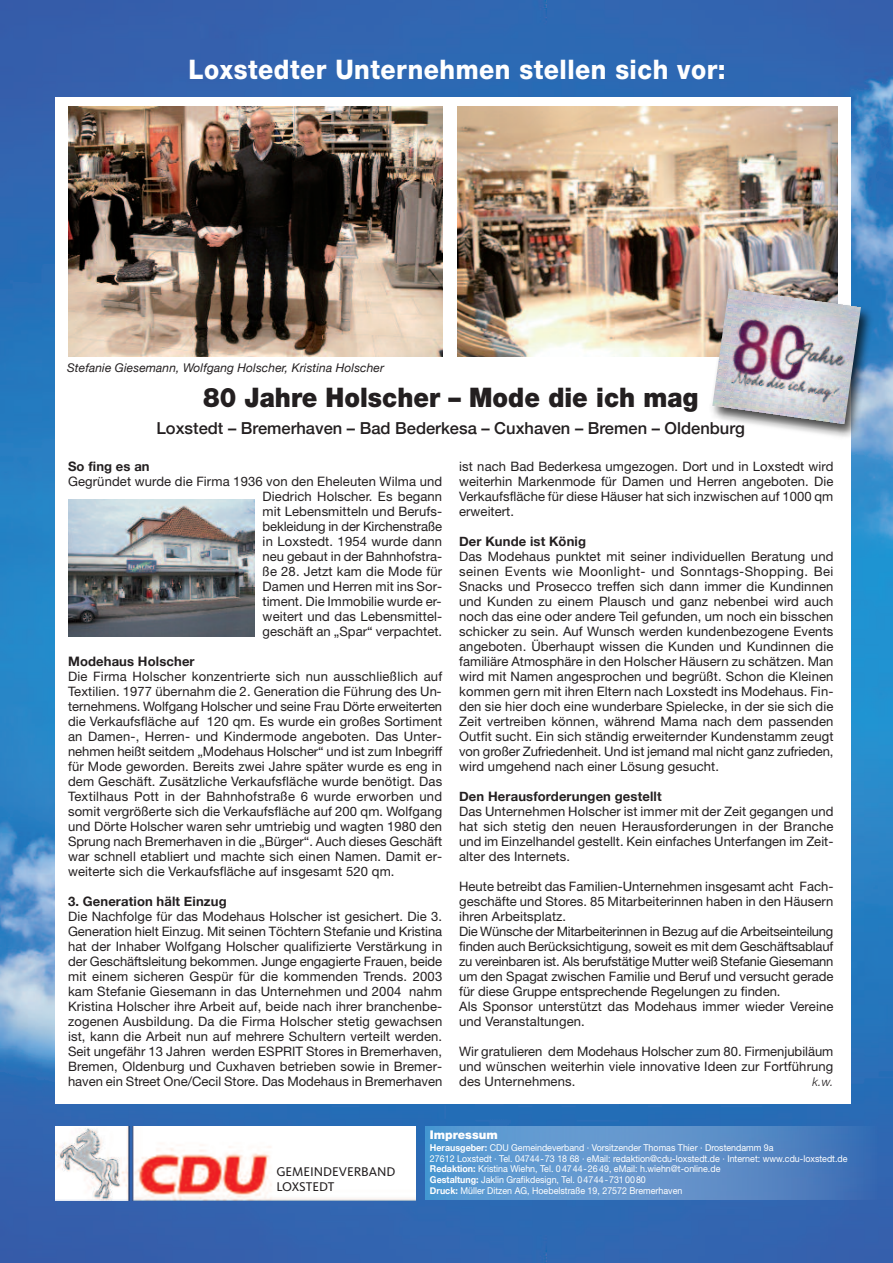
<style>
.page{position:relative;width:893px;height:1263px;background:#fff}
.page>*{position:absolute;margin:0;border:0;box-sizing:border-box;transform-origin:0 0}
.t1{font:800 27px "Helvetica Neue";letter-spacing:.02em;color:#fff;scale:.92 1}
.t2{font:900 27px "Helvetica Neue";color:#231f20;scale:.92 1}
.t3{font:500 16.5px "Helvetica Neue";color:#231f20}
.t4{font:13.05px/15px "Helvetica Neue";color:#231f20;text-align:justify}
.t5{font:700 13.05px "Helvetica Neue";letter-spacing:.01em;color:#231f20}
.t6{font:13.05px/14.7px "CDU Kievit Tab";color:#231f20}
.t7{font:italic 12px "Helvetica Neue";letter-spacing:.01em;color:#231f20}
.t8{font:900 12px "Helvetica Neue";color:#fff}
.t9{font:italic 300 12px "Helvetica Neue";color:#231f20}
.t10{font:9.45px/10.8px "Helvetica Neue";color:#fff;scale:.94 1}
.s1{font-weight:700}
</style>
<div class="page">
<img style="left:0;top:0;width:893px;height:1263px">
<div style="left:55px;top:97px;width:795px;height:1007px;background:#fff"></div>
<img style="left:69px;top:106px;width:373px;height:250px">
<img style="left:457px;top:106px;width:381px;height:250px">
<svg style="left:426px;top:1126px;width:451px;height:74px;background:#588ec8"></svg>
<img style="left:56px;top:1126px;width:360px;height:74px">
<img style="left:704px;top:280px;width:178px;height:166px">
<img style="left:712px;top:288px;width:149px;height:135px">
<img style="left:68px;top:499px;width:186px;height:137px">
<h1 class="t1" style="left:189px;top:60px;width:585px">Loxstedter Unternehmen stellen sich vor:</h1>
<p class="t7" style="left:67px;top:361px;width:319px">Stefanie Giesemann, Wolfgang Holscher, Kristina Holscher</p>
<h1 class="t2" style="left:203px;top:388px;width:540px">80 Jahre Holscher – Mode die ich mag</h1>
<p class="t3" style="left:157px;top:417px;width:590px">Loxstedt – Bremerhaven – Bad Bederkesa – Cuxhaven – Bremen – Oldenburg</p>
<p class="t5" style="left:68px;top:458px;width:83px">so fing es an</p>
<p class="t4" style="left:263px;top:475px;width:181px;text-indent:-195px">Gegründet wurde die Firma 1936 von den Eheleuten Wilma und Diedrich Holscher. Es begann mit Lebensmitteln und Berufs&shy;bekleidung in der Kirchenstraße in Loxstedt. 1954 wurde dann neu gebaut in der Bahnhofstra&shy;ße 28. Jetzt kam die Mode für Damen und Herren mit ins Sor&shy;timent. Die Immobilie wurde er&shy;weitert und das Lebensmittel&shy;geschäft an „Spar“ verpachtet.</p>
<p class="t5" style="left:68px;top:653px;width:128px">modehaus Holscher</p>
<p class="t4" style="left:68px;top:670px;width:376px">Die Firma Holscher konzentrierte sich nun ausschließlich auf Textilien. 1977 übernahm die 2. Generation die Führung des Un&shy;ternehmens. Wolfgang Holscher und seine Frau Dörte erweiterten die Verkaufsfläche auf 120 qm. Es wurde ein großes Sortiment an Damen-, Herren- und Kindermode angeboten. Das Unter&shy;nehmen heißt seitdem „Modehaus Holscher“ und ist zum Inbegriff für Mode geworden. Bereits zwei Jahre später wurde es eng in dem Geschäft. Zusätzliche Verkaufsfläche wurde benötigt. Das Textilhaus Pott in der Bahnhofstraße 6 wurde erworben und somit vergrößerte sich die Verkaufsfläche auf 200 qm. Wolfgang und Dörte Holscher waren sehr umtriebig und wagten 1980 den Sprung nach Bremerhaven in die „Bürger“. Auch dieses Geschäft war schnell etabliert und machte sich einen Namen. Damit er&shy;weiterte sich die Verkaufsfläche auf insgesamt 520 qm.</p>
<p class="t5" style="left:68px;top:893px;width:160px">3. Generation hält einzug</p>
<p class="t4" style="left:68px;top:910px;width:376px">Die Nachfolge für das Modehaus Holscher ist gesichert. Die 3.<br>Generation hielt Einzug. Mit seinen Töchtern Stefanie und Kristina hat der Inhaber Wolfgang Holscher qualifizierte Verstärkung in der Geschäftsleitung bekommen. Junge engagierte Frauen, beide mit einem sicheren Gespür für die kommenden Trends. 2003 kam Stefanie Giesemann in das Unternehmen und 2004 nahm Kristina Holscher ihre Arbeit auf, beide nach ihrer branchenbe&shy;zogenen Ausbildung. Da die Firma Holscher stetig gewachsen ist, kann die Arbeit nun auf mehrere Schultern verteilt werden.<br>Seit ungefähr 13 Jahren werden ESPRIT Stores in Bremerhaven, Bremen, Oldenburg und Cuxhaven betrieben sowie in Bremer&shy;haven ein Street One/Cecil Store. Das Modehaus in Bremerhaven</p>
<p class="t4" style="left:459px;top:460px;width:376px">ist nach Bad Bederkesa umgezogen. Dort und in Loxstedt wird weiterhin Markenmode für Damen und Herren angeboten. Die Verkaufsfläche für diese Häuser hat sich inzwischen auf 1000 qm erweitert.</p>
<p class="t5" style="left:459px;top:533px;width:128px">Der kunde ist könig</p>
<p class="t4" style="left:459px;top:550px;width:376px">Das Modehaus punktet mit seiner individuellen Beratung und seinen Events wie Moonlight- und Sonntags-Shopping. Bei Snacks und Prosecco treffen sich dann immer die Kundinnen und Kunden zu einem Plausch und ganz nebenbei wird auch noch das eine oder andere Teil gefunden, um noch ein bisschen schicker zu sein. Auf Wunsch werden kundenbezogene Events angeboten. Überhaupt wissen die Kunden und Kundinnen die familiäre Atmosphäre in den Holscher Häusern zu schätzen. Man wird mit Namen angesprochen und begrüßt. Schon die Kleinen kommen gern mit ihren Eltern nach Loxstedt ins Modehaus. Fin&shy;den sie hier doch eine wunderbare Spielecke, in der sie sich die Zeit vertreiben können, während Mama nach dem passenden Outfit sucht. Ein sich ständig erweiternder Kundenstamm zeugt von großer Zufriedenheit. Und ist jemand mal nicht ganz zufrieden, wird umgehend nach einer Lösung gesucht.</p>
<p class="t5" style="left:459px;top:788px;width:204px">Den Herausforderungen gestellt</p>
<p class="t4" style="left:459px;top:805px;width:376px">Das Unternehmen Holscher ist immer mit der Zeit gegangen und hat sich stetig den neuen Herausforderungen in der Branche und im Einzelhandel gestellt. Kein einfaches Unterfangen im Zeit&shy;alter des Internets.</p>
<p class="t4" style="left:459px;top:880px;width:376px;text-align:left">Heute betreibt das Familien-Unternehmen insgesamt acht Fach&shy;geschäfte und Stores. 85 Mitarbeiterinnen haben in den Häusern ihren Arbeitsplatz.<br>Die Wünsche der Mitarbeiterinnen in Bezug auf die Arbeitseinteilung finden auch Berücksichtigung, soweit es mit dem Geschäftsablauf zu vereinbaren ist. Als berufstätige Mutter weiß Stefanie Giesemann um den Spagat zwischen Familie und Beruf und versucht gerade für diese Gruppe entsprechende Regelungen zu finden.<br>Als Sponsor unterstützt das Modehaus immer wieder Vereine und Veranstaltungen.</p>
<p class="t4" style="left:459px;top:1045px;width:376px">Wir gratulieren dem Modehaus Holscher zum 80. Firmenjubiläum und wünschen weiterhin viele innovative Ideen zur Fortführung des Unternehmens.</p>
<p class="t9" style="left:813px;top:1075px;width:22px">k.w.</p>
<p class="t6" style="left:276px;top:1164px;width:121px">GEMEINDEVERBAND<br>LOXSTEDT</p>
<p class="t8" style="left:430px;top:1130px;width:69px">Impressum</p>
<p class="t10" style="left:430px;top:1143px;width:446px"><span class="s1">Herausgeber:</span> CDU Gemeindeverband · Vorsitzender Thomas Thier · Drostendamm 9a<br>27612 Loxstedt · Tel. 04744-73 18 68 · eMail: redaktion@cdu-loxstedt.de · Internet: www.cdu-loxstedt.de <span class="s1">Redaktion:</span> Kristina Wiehn, Tel. 04744-26 49, eMail: h.wiehn@t-online.de<br><span class="s1">Gestaltung:</span> Jaklin Grafikdesign, Tel. 04744-731 0080<br><span class="s1">Druck:</span> Müller Ditzen AG, Hoebelstraße 19, 27572 Bremerhaven</p>
</div>
